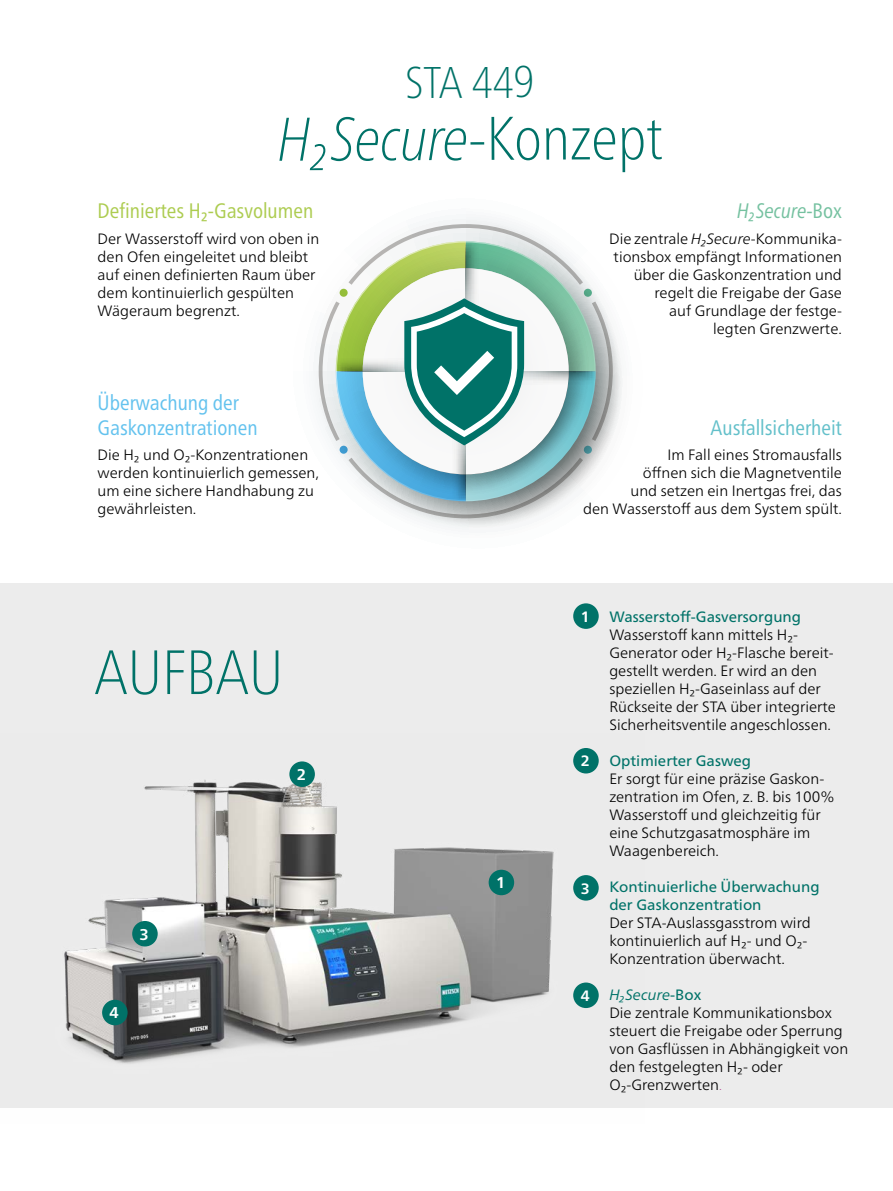
<style>
.page{position:relative;width:893px;height:1191px;background:#fff}
.page>*{position:absolute;margin:0;border:0;box-sizing:border-box;transform-origin:0 0}
.Subhead_1_grün_n{font:100 condensed 62.4px "Frutiger Neue LTW1 G";color:#007268}
.Headline_n{font:italic 100 condensed 61.5px "Frutiger Neue LTW1 G";letter-spacing:-.005em;color:#007268}
.Headline_n-2{font:100 condensed 44.25px "Frutiger Neue LTW1 G";letter-spacing:-.005em;color:#007268}
.Fließtext_de_n{font:condensed 21px/25.2px "Frutiger Neue LTW1 G";color:#63c2ee}
.Fließtext_de_n-2{font:condensed 21px "Frutiger Neue LTW1 G";color:#adcc51}
.Fließtext_de_n-3{font:condensed 21px "Frutiger Neue LTW1 G";color:#63c0ca}
.Fließtext_de_n-4{font:italic condensed 21px "Frutiger Neue LTW1 G";color:#75c1a0}
.t1{font:700 15.6px "Frutiger Neue LTW1 G";color:#fff}
.Fließtext_de_n-5{font:300 15px/18px "Frutiger Neue LTW1 G";color:#000}
.Fließtext_en_n{font:300 15px/18px "Frutiger Neue LTW1 G";color:#000}
.Subhead_2_grün_n{font:15px/18px "Frutiger Neue LTW1 G";color:#007268}
.Fließtext_de_n-6{font:15px "Frutiger Neue LTW1 G";color:#007268}
.Subhead_2_grün_n-2{font:italic 15px "Frutiger Neue LTW1 G";color:#007268}
.t2{font:700 15px "Frutiger Neue LTW1 G";color:#fff}
.s1{font-style:normal}
.s2{font-style:italic}
.s3{font-size:12px;color:#b64c97}
</style>
<div class="page">
<svg style="left:314px;top:217px;width:308px;height:313px"></svg>
<svg style="left:319px;top:224px;width:294px;height:294px"></svg>
<div style="left:0;top:583px;width:893px;height:525px;background:#ececec"></div>
<img style="left:64px;top:748px;width:535px;height:316px">
<div style="left:289px;top:761px;width:26px;height:26px;background:#007268;border-radius:50%"></div>
<div style="left:489px;top:869px;width:25px;height:26px;background:#007268;border-radius:50%"></div>
<div style="left:132px;top:921px;width:26px;height:25px;background:#007268;border-radius:50%"></div>
<div style="left:102px;top:999px;width:26px;height:26px;background:#007268;border-radius:50%"></div>
<div style="left:573px;top:603px;width:26px;height:26px;background:#007268;border-radius:50%"></div>
<div style="left:573px;top:748px;width:26px;height:25px;background:#007268;border-radius:50%"></div>
<div style="left:573px;top:875px;width:26px;height:25px;background:#007268;border-radius:50%"></div>
<div style="left:573px;top:982px;width:26px;height:26px;background:#007268;border-radius:50%"></div>
<p class="Headline_n-2" style="left:405px;top:50px;width:131px">STA 449</p>
<p class="Headline_n" style="left:278px;top:95px;width:386px">H₂Secure<span class="s1">-Konzept</span></p>
<p class="Fließtext_de_n-2" style="left:98px;top:195px;width:217px">Definiertes H₂-Gasvolumen</p>
<p class="Fließtext_de_n-5" style="left:98px;top:229px;width:223px">Der Wasserstoff wird von oben in den Ofen eingeleitet und bleibt auf einen definierten Raum über dem kontinuierlich gespülten<br>Wägeraum begrenzt.</p>
<p class="Fließtext_de_n-4" style="left:737px;top:195px;width:106px">H₂Secure<span class="s1">-Box</span></p>
<p class="Fließtext_de_n-5" style="left:609px;top:229px;width:234px">Die zentrale <span class="s2">H₂Secure</span>-Kommunika-</p>
<p class="Fließtext_de_n-5" style="left:614px;top:247px;width:230px;text-align:right">tionsbox empfängt Informationen über die Gaskonzentration und regelt die Freigabe der Gase</p>
<p class="Fließtext_de_n-5" style="left:669px;top:301px;width:174px;text-align:right">auf Grundlage der festge&shy;legten Grenzwerte.</p>
<p class="Fließtext_de_n" style="left:98px;top:388px;width:161px">Überwachung der<br>Gaskonzentrationen</p>
<p class="Fließtext_en_n" style="left:98px;top:445px;width:223px">Die H₂ und O₂-Konzentrationen werden kontinuierlich gemessen, um eine sichere Handhabung zu</p>
<p class="Fließtext_en_n" style="left:98px;top:499px;width:100px">gewährleisten.</p>
<p class="Subhead_1_grün_n" style="left:95px;top:627px;width:190px">AUFBAU</p>
<p class="t1" style="left:297px;top:765px;width:11px">2</p>
<p class="t1" style="left:140px;top:925px;width:11px">3</p>
<p class="t1" style="left:109px;top:1003px;width:11px">4</p>
<p class="t1" style="left:496px;top:873px;width:11px">1</p>
<p class="Fließtext_de_n-3" style="left:711px;top:412px;width:133px">Ausfallsicherheit</p>
<p class="Fließtext_en_n" style="left:668px;top:445px;width:176px">Im Fall eines Stromausfalls</p>
<p class="Fließtext_en_n" style="left:643px;top:463px;width:200px">öffnen sich die Magnetventile</p>
<p class="Fließtext_en_n" style="left:630px;top:481px;width:213px">und setzen ein Inertgas frei, das</p>
<p class="Fließtext_en_n" style="left:583px;top:499px;width:260px">den Wasserstoff aus dem System spült.</p>
<p class="t2" style="left:581px;top:607px;width:10px">1</p>
<p class="Fließtext_de_n-6" style="left:609px;top:608px;width:193px">Wasserstoff-Gasversorgung</p>
<p class="Fließtext_de_n-5" style="left:609px;top:625px;width:228px">Wasserstoff kann mittels H₂- Generator oder H₂-Flasche bereit&shy;gestellt werden. Er wird an den speziellen H₂-Gaseinlass auf der Rückseite der STA über integrierte Sicherheitsventile angeschlossen.</p>
<p class="t2" style="left:581px;top:752px;width:10px">2</p>
<p class="Subhead_2_grün_n" style="left:609px;top:751px;width:143px">Optimierter Gasweg</p>
<p class="Fließtext_de_n-5" style="left:609px;top:769px;width:227px">Er sorgt für eine präzise Gaskon&shy;zentration im Ofen, z. B. bis 100%<br>Wasserstoff und gleichzeitig für eine Schutzgasatmosphäre im<br>Waagenbereich.</p>
<p class="t2" style="left:581px;top:879px;width:10px">3</p>
<p class="Subhead_2_grün_n" style="left:609px;top:877px;width:212px">Kontinuierliche Überwachung der Gaskonzentration</p>
<p class="Fließtext_de_n-5" style="left:609px;top:913px;width:203px">Der STA-Auslassgasstrom wird kontinuierlich auf H₂- und O₂-<br>Konzentration überwacht.</p>
<p class="t2" style="left:581px;top:987px;width:10px">4</p>
<p class="Subhead_2_grün_n-2" style="left:609px;top:984px;width:93px">H₂Secure<span class="s1">-Box</span></p>
<p class="Fließtext_de_n-5" style="left:609px;top:1003px;width:240px">Die zentrale Kommunikationsbox steuert die Freigabe oder Sperrung von Gasflüssen in Abhängigkeit von den festgelegten H₂- oder<br>O₂-Grenzwerten<span class="s3">.</span></p>
</div>
